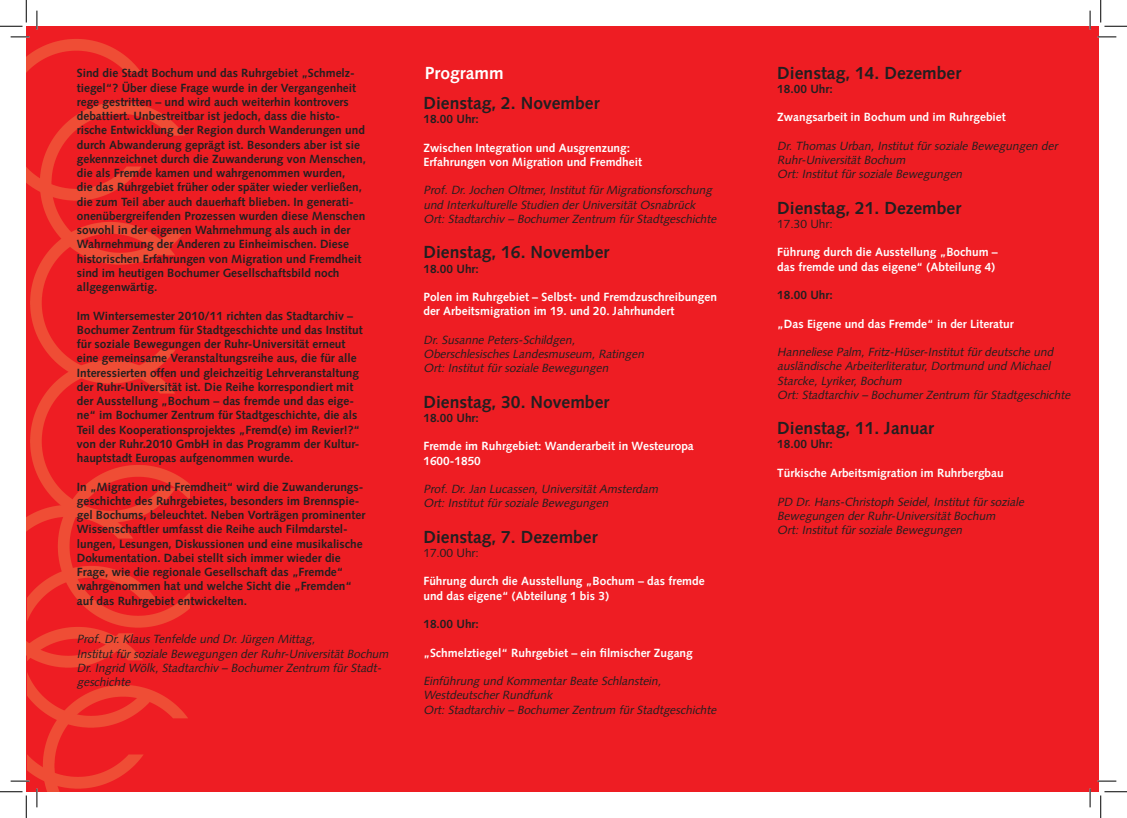
<style>
.page{position:relative;width:1127px;height:818px;background:#fff}
.page>*{position:absolute;margin:0;border:0;box-sizing:border-box;transform-origin:0 0}
.t1{font:700 17.5px "Syntax";color:#231f20}
.t2{font:700 17.5px "Syntax";color:#fff}
.t3{font:700 11.88px/14.2px "Syntax";color:#231f20}
.t4{font:italic 11.88px/14.2px "Syntax";color:#231f20}
.t5{font:700 11.88px/14.2px "Syntax";color:#fff}
.t6{font:11.88px "Syntax";color:#231f20}
</style>
<div class="page">
<div style="left:26px;top:26px;width:1072px;height:766px;background:#ee1d23"></div>
<img style="left:26px;top:36px;width:115px;height:152px">
<img style="left:34px;top:98px;width:152px;height:137px">
<img style="left:27px;top:754px;width:11px;height:28px">
<img style="left:163px;top:478px;width:26px;height:146px">
<img style="left:27px;top:583px;width:136px;height:124px">
<img style="left:38px;top:681px;width:150px;height:111px">
<img style="left:26px;top:524px;width:114px;height:145px">
<img style="left:30px;top:218px;width:152px;height:138px">
<img style="left:26px;top:356px;width:156px;height:168px">
<svg style="left:11px;top:36px;width:18px;height:2px"></svg>
<svg style="left:1097px;top:36px;width:18px;height:2px"></svg>
<svg style="left:11px;top:780px;width:18px;height:2px"></svg>
<svg style="left:1097px;top:780px;width:18px;height:2px"></svg>
<svg style="left:36px;top:11px;width:2px;height:18px"></svg>
<svg style="left:36px;top:788px;width:2px;height:19px"></svg>
<svg style="left:1089px;top:11px;width:1px;height:18px"></svg>
<svg style="left:1089px;top:788px;width:1px;height:19px"></svg>
<svg style="left:0;top:0;width:27px;height:27px"></svg>
<svg style="left:0;top:791px;width:27px;height:27px"></svg>
<svg style="left:1100px;top:0;width:26px;height:27px"></svg>
<svg style="left:1100px;top:791px;width:26px;height:27px"></svg>
<p class="t3" style="left:77px;top:66px;width:291px">Sind die Stadt Bochum und das Ruhrgebiet „Schmelz&shy;tiegel“? Über diese Frage wurde in der Vergangenheit rege gestritten – und wird auch weiterhin kontrovers debattiert. Unbestreitbar ist jedoch, dass die histo&shy;rische Entwicklung der Region durch Wanderungen und durch Abwanderung geprägt ist. Besonders aber ist sie gekennzeichnet durch die Zuwanderung von Menschen, die als Fremde kamen und wahrgenommen wurden,<br>die das Ruhrgebiet früher oder später wieder verließen, die zum Teil aber auch dauerhaft blieben. In generati&shy;onenübergreifenden Prozessen wurden diese Menschen sowohl in der eigenen Wahrnehmung als auch in der Wahrnehmung der Anderen zu Einheimischen. Diese historischen Erfahrungen von Migration und Fremdheit sind im heutigen Bochumer Gesellschaftsbild noch allgegenwärtig.</p>
<p class="t3" style="left:77px;top:308px;width:287px">Im Wintersemester 2010/11 richten das Stadtarchiv – Bochumer Zentrum für Stadtgeschichte und das Institut für soziale Bewegungen der Ruhr-Universität erneut eine gemeinsame Veranstaltungsreihe aus, die für alle Interessierten offen und gleichzeitig Lehrveranstaltung der Ruhr-Universität ist. Die Reihe korrespondiert mit der Ausstellung „Bochum – das fremde und das eige&shy;ne“ im Bochumer Zentrum für Stadtgeschichte, die als Teil des Kooperationsprojektes „Fremd(e) im Revier!?“ von der Ruhr.2010 GmbH in das Programm der Kultur&shy;hauptstadt Europas aufgenommen wurde.</p>
<p class="t3" style="left:77px;top:479px;width:290px">In „Migration und Fremdheit“ wird die Zuwanderungs&shy;geschichte des Ruhrgebietes, besonders im Brennspie&shy;gel Bochums, beleuchtet. Neben Vorträgen prominenter Wissenschaftler umfasst die Reihe auch Filmdarstel&shy;lungen, Lesungen, Diskussionen und eine musikalische Dokumentation. Dabei stellt sich immer wieder die Frage, wie die regionale Gesellschaft das „Fremde“ wahrgenommen hat und welche Sicht die „Fremden“ auf das Ruhrgebiet entwickelten.</p>
<p class="t4" style="left:77px;top:632px;width:242px">Prof. Dr. Klaus Tenfelde und Dr. Jürgen Mittag,</p>
<p class="t4" style="left:77px;top:646px;width:315px">Institut für soziale Bewegungen der Ruhr-Universität Bochum</p>
<p class="t4" style="left:77px;top:660px;width:308px">Dr. Ingrid Wölk, Stadtarchiv – Bochumer Zentrum für Stadt&shy;geschichte</p>
<p class="t2" style="left:425px;top:63px;width:80px">Programm</p>
<p class="t1" style="left:423px;top:93px;width:177px">Dienstag, 2. November</p>
<p class="t3" style="left:423px;top:112px;width:57px">18.00 Uhr:</p>
<p class="t5" style="left:423px;top:141px;width:208px">Zwischen Integration und Ausgrenzung:</p>
<p class="t5" style="left:423px;top:155px;width:220px">Erfahrungen von Migration und Fremdheit</p>
<p class="t4" style="left:423px;top:183px;width:292px">Prof. Dr. Jochen Oltmer, Institut für Migrationsforschung und Interkulturelle Studien der Universität Osnabrück</p>
<p class="t4" style="left:423px;top:212px;width:297px">Ort: Stadtarchiv – Bochumer Zentrum für Stadtgeschichte</p>
<p class="t1" style="left:423px;top:242px;width:187px">Dienstag, 16. November</p>
<p class="t3" style="left:423px;top:261px;width:57px">18.00 Uhr:</p>
<p class="t5" style="left:423px;top:290px;width:295px">Polen im Ruhrgebiet – Selbst- und Fremdzuschreibungen der Arbeitsmigration im 19. und 20. Jahrhundert</p>
<p class="t4" style="left:423px;top:333px;width:155px">Dr. Susanne Peters-Schildgen,</p>
<p class="t4" style="left:423px;top:347px;width:224px">Oberschlesisches Landesmuseum, Ratingen</p>
<p class="t4" style="left:423px;top:361px;width:189px">Ort: Institut für soziale Bewegungen</p>
<p class="t1" style="left:423px;top:391px;width:187px">Dienstag, 30. November</p>
<p class="t3" style="left:423px;top:411px;width:57px">18.00 Uhr:</p>
<p class="t5" style="left:423px;top:439px;width:272px">Fremde im Ruhrgebiet: Wanderarbeit in Westeuropa<br>1600-1850</p>
<p class="t4" style="left:423px;top:482px;width:238px">Prof. Dr. Jan Lucassen, Universität Amsterdam</p>
<p class="t4" style="left:423px;top:496px;width:189px">Ort: Institut für soziale Bewegungen</p>
<p class="t1" style="left:423px;top:526px;width:176px">Dienstag, 7. Dezember</p>
<p class="t6" style="left:423px;top:546px;width:57px">17.00 Uhr:</p>
<p class="t5" style="left:423px;top:574px;width:283px">Führung durch die Ausstellung „Bochum – das fremde und das eigene“ (Abteilung 1 bis 3)</p>
<p class="t3" style="left:423px;top:617px;width:57px">18.00 Uhr:</p>
<p class="t5" style="left:423px;top:645px;width:271px">„Schmelztiegel“ Ruhrgebiet – ein filmischer Zugang</p>
<p class="t4" style="left:423px;top:674px;width:242px">Einführung und Kommentar Beate Schlanstein,</p>
<p class="t4" style="left:423px;top:688px;width:133px">Westdeutscher Rundfunk</p>
<p class="t4" style="left:423px;top:702px;width:297px">Ort: Stadtarchiv – Bochumer Zentrum für Stadtgeschichte</p>
<p class="t1" style="left:777px;top:63px;width:185px">Dienstag, 14. Dezember</p>
<p class="t3" style="left:777px;top:82px;width:57px">18.00 Uhr:</p>
<p class="t5" style="left:777px;top:110px;width:230px">Zwangsarbeit in Bochum und im Ruhrgebiet</p>
<p class="t4" style="left:777px;top:139px;width:284px">Dr. Thomas Urban, Institut für soziale Bewegungen der<br>Ruhr-Universität Bochum</p>
<p class="t4" style="left:777px;top:167px;width:189px">Ort: Institut für soziale Bewegungen</p>
<p class="t1" style="left:777px;top:198px;width:185px">Dienstag, 21. Dezember</p>
<p class="t6" style="left:777px;top:217px;width:57px">17.30 Uhr:</p>
<p class="t5" style="left:777px;top:245px;width:222px">Führung durch die Ausstellung „Bochum –</p>
<p class="t5" style="left:777px;top:260px;width:219px">das fremde und das eigene“ (Abteilung 4)</p>
<p class="t3" style="left:777px;top:288px;width:57px">18.00 Uhr:</p>
<p class="t5" style="left:777px;top:317px;width:238px">„Das Eigene und das Fremde“ in der Literatur</p>
<p class="t4" style="left:777px;top:345px;width:280px">Hanneliese Palm, Fritz-Hüser-Institut für deutsche und ausländische Arbeiterliteratur, Dortmund und Michael<br>Starcke, Lyriker, Bochum</p>
<p class="t4" style="left:777px;top:388px;width:297px">Ort: Stadtarchiv – Bochumer Zentrum für Stadtgeschichte</p>
<p class="t1" style="left:777px;top:418px;width:158px">Dienstag, 11. Januar</p>
<p class="t3" style="left:777px;top:437px;width:57px">18.00 Uhr:</p>
<p class="t5" style="left:777px;top:466px;width:228px">Türkische Arbeitsmigration im Ruhrbergbau</p>
<p class="t4" style="left:777px;top:494px;width:250px">PD Dr. Hans-Christoph Seidel, Institut für soziale</p>
<p class="t4" style="left:777px;top:508px;width:222px">Bewegungen der Ruhr-Universität Bochum</p>
<p class="t4" style="left:777px;top:523px;width:189px">Ort: Institut für soziale Bewegungen</p>
</div>
